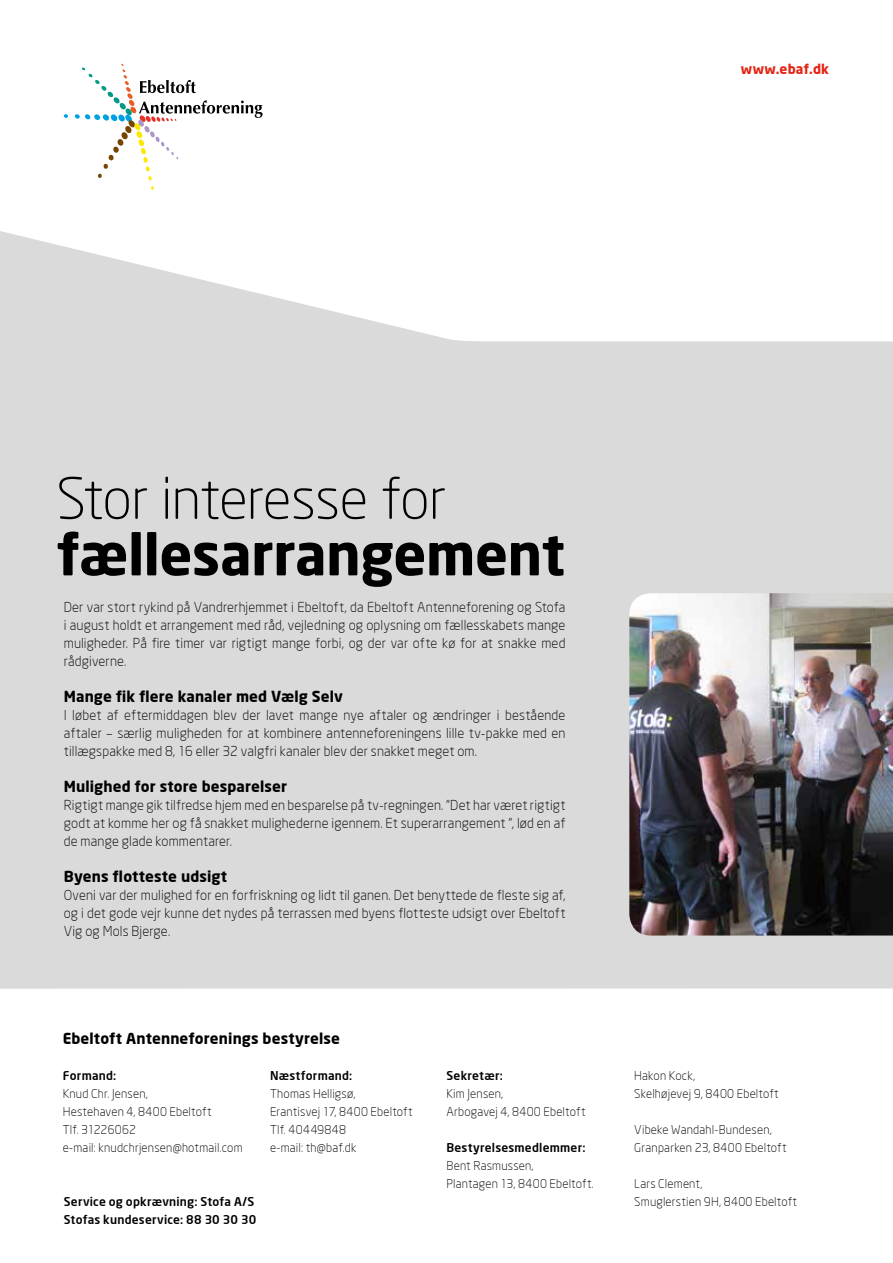
<style>
.page{position:relative;width:893px;height:1263px;background:#fff}
.page>*{position:absolute;margin:0;border:0;box-sizing:border-box;transform-origin:0 0}
.t1{font:700 56.4px "Neo Sans";letter-spacing:-.01em;color:#000}
.t2{font:300 56.4px "Neo Sans";letter-spacing:-.015em;color:#000}
.t3{font:700 15px "Neo Sans";letter-spacing:.01em;color:#000}
.t4{font:300 13.5px/18px "Neo Sans";letter-spacing:.01em;color:#000;text-align:justify}
.t5{font:700 13.5px "Neo Sans";letter-spacing:.015em;color:#e42313}
.t6{font:300 12px/18px "Neo Sans";letter-spacing:.015em;color:#000}
.t7{font:500 12px/18px "Neo Sans";letter-spacing:.02em;color:#000}
</style>
<div class="page">
<div style="left:0;top:341px;width:893px;height:648px;background:#dadada"></div>
<svg style="left:0;top:63px;width:462px;height:278px"></svg>
<svg style="left:64px;top:114px;width:4px;height:4px"></svg>
<svg style="left:75px;top:64px;width:188px;height:126px"></svg>
<div style="left:134px;top:123px;width:7px;height:7px;background:#ffe700;border-radius:3px"></div>
<div style="left:138px;top:120px;width:6px;height:7px;background:#ab98c9;border-radius:3px"></div>
<img style="left:629px;top:593px;width:264px;height:342px">
<p class="t5" style="left:741px;top:61px;width:90px">www.ebaf.dk</p>
<h1 class="t2" style="left:56px;top:465px;width:392px">Stor interesse for</h1>
<h1 class="t1" style="left:56px;top:518px;width:511px">fællesarrangement</h1>
<p class="t4" style="left:64px;top:598px;width:503px">Der var stort rykind på Vandrerhjemmet i Ebeltoft, da Ebeltoft Antenneforening og Stofa i august holdt et arrangement med råd, vejledning og oplysning om fællesskabets mange muligheder. På fire timer var rigtigt mange forbi, og der var ofte kø for at snakke med rådgiverne.</p>
<p class="t3" style="left:64px;top:687px;width:281px">Mange fik flere kanaler med Vælg Selv</p>
<p class="t4" style="left:64px;top:706px;width:503px">I løbet af eftermiddagen blev der lavet mange nye aftaler og ændringer i bestående aftaler – særlig muligheden for at kombinere antenneforeningens lille tv-pakke med en tillægspakke med 8, 16 eller 32 valgfri kanaler blev der snakket meget om.</p>
<p class="t3" style="left:64px;top:777px;width:225px">Mulighed for store besparelser</p>
<p class="t4" style="left:64px;top:796px;width:503px">Rigtigt mange gik tilfredse hjem med en besparelse på tv-regningen. ”Det har været rigtigt godt at komme her og få snakket mulighederne igennem. Et superarrangement ”, lød en af de mange glade kommentarer.</p>
<p class="t3" style="left:64px;top:867px;width:165px">Byens flotteste udsigt</p>
<p class="t4" style="left:64px;top:886px;width:503px">Oveni var der mulighed for en forfriskning og lidt til ganen. Det benyttede de fleste sig af, og i det gode vejr kunne det nydes på terrassen med byens flotteste udsigt over Ebeltoft Vig og Mols Bjerge.</p>
<p class="t3" style="left:63px;top:1029px;width:279px">Ebeltoft Antenneforenings bestyrelse</p>
<p class="t7" style="left:63px;top:1066px;width:55px">Formand:</p>
<p class="t6" style="left:63px;top:1085px;width:181px">Knud Chr. Jensen,<br>Hestehaven 4, 8400 Ebeltoft<br>Tlf. 31226062<br>e-mail: knudchrjensen@hotmail.com</p>
<p class="t7" style="left:270px;top:1066px;width:84px">Næstformand:</p>
<p class="t6" style="left:270px;top:1085px;width:144px">Thomas Helligsø,<br>Erantisvej 17, 8400 Ebeltoft<br>Tlf. 40449848<br>e-mail: th@baf.dk</p>
<p class="t7" style="left:64px;top:1192px;width:194px">Service og opkrævning: Stofa A/S<br>Stofas kundeservice: 88 30 30 30</p>
<p class="t7" style="left:446px;top:1066px;width:58px">Sekretær:</p>
<p class="t6" style="left:446px;top:1085px;width:141px">Kim Jensen,<br>Arbogavej 4, 8400 Ebeltoft</p>
<p class="t7" style="left:446px;top:1138px;width:141px">Bestyrelsesmedlemmer:</p>
<p class="t6" style="left:446px;top:1157px;width:149px">Bent Rasmussen,<br>Plantagen 13, 8400 Ebeltoft.</p>
<p class="t6" style="left:634px;top:1067px;width:146px">Hakon Kock,<br>Skelhøjevej 9, 8400 Ebeltoft</p>
<p class="t6" style="left:634px;top:1121px;width:154px">Vibeke Wandahl-Bundesen,<br>Granparken 23, 8400 Ebeltoft</p>
<p class="t6" style="left:634px;top:1175px;width:164px">Lars Clement,<br>Smuglerstien 9H, 8400 Ebeltoft</p>
</div>
